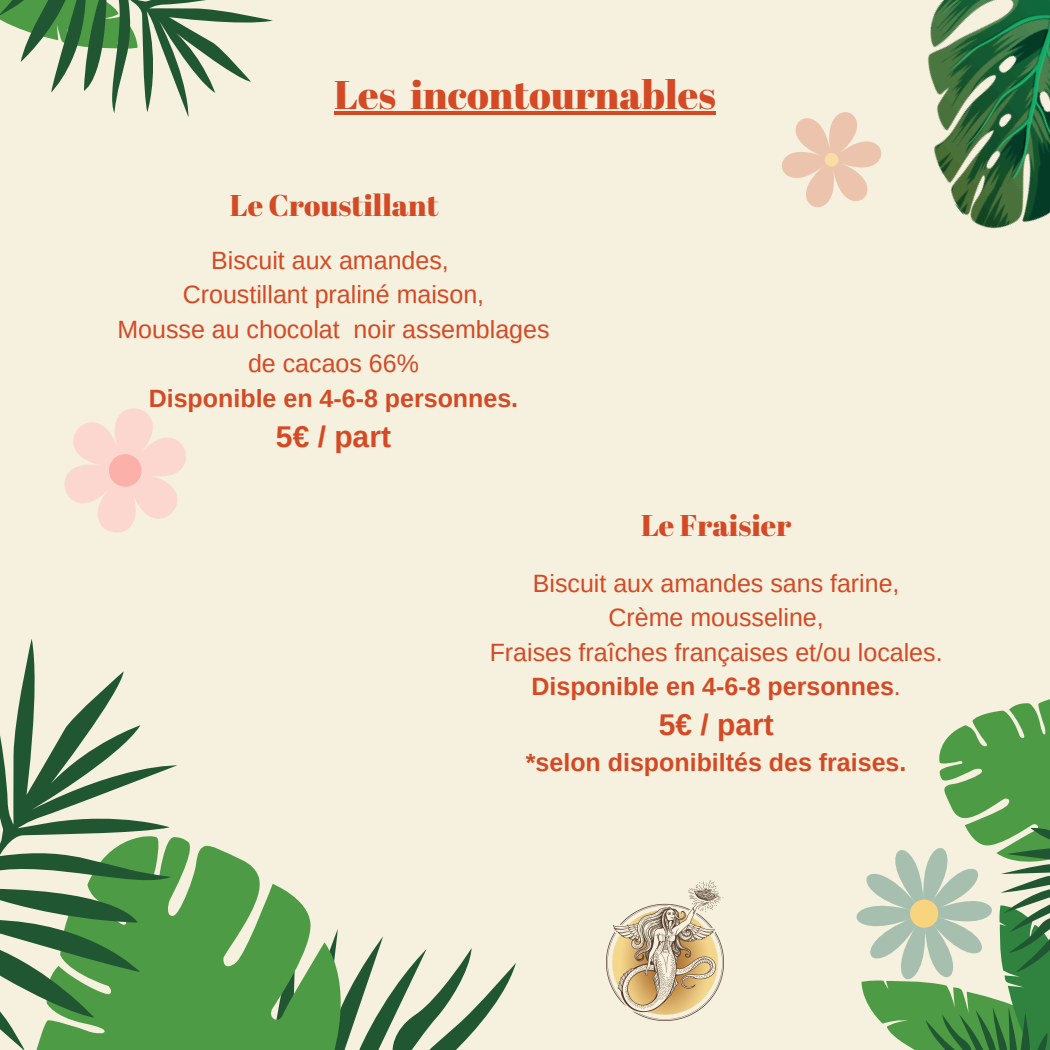
<style>
.page{position:relative;width:1050px;height:1050px;background:#f6f0de}
.page>*{position:absolute;margin:0;border:0;box-sizing:border-box;transform-origin:0 0}
.t1{font:40px "Abril Fatface";color:#d34a24}
.t2{font:30px "Abril Fatface";color:#d34a24}
.t3{font:700 30px "Arimo";color:#d34a24}
.t4{font:25px/34.5px "Arimo";color:#d34a24;text-align:center}
.t5{font:700 25px "Arimo";color:#d34a24}
.s1{font-weight:400}
</style>
<div class="page">
<img style="left:607px;top:881px;width:116px;height:139px">
<svg style="left:354px;top:936px;width:162px;height:114px"></svg>
<svg style="left:177px;top:837px;width:177px;height:213px;fill:#4d9b44"></svg>
<svg style="left:0;top:639px;width:177px;height:411px"></svg>
<img style="left:927px;top:0;width:123px;height:229px">
<svg style="left:0;top:0;width:273px;height:117px"></svg>
<svg style="left:64px;top:408px;width:122px;height:125px"></svg>
<svg style="left:861px;top:699px;width:189px;height:351px"></svg>
<svg style="left:781px;top:112px;width:101px;height:95px"></svg>
<hr style="left:334px;top:111px;width:62px;height:4px;background:#d34a24">
<hr style="left:396px;top:111px;width:15px;height:4px;background:#d34a24">
<hr style="left:411px;top:111px;width:305px;height:4px;background:#d34a24">
<p class="t1" style="left:334px;top:66px;width:383px">Les incontournables</p>
<p class="t2" style="left:230px;top:184px;width:210px">Le Croustillant</p>
<p class="t4" style="left:211px;top:243px;width:239px">Biscuit aux amandes,</p>
<p class="t4" style="left:183px;top:278px;width:303px">Croustillant praliné maison,</p>
<h1 class="t4" style="left:117px;top:312px;width:434px">Mousse au chocolat noir assemblages de cacaos 66%</h1>
<h2 class="t5" style="left:149px;top:384px;width:371px">Disponible en 4-6-8 personnes.</h2>
<p class="t3" style="left:276px;top:420px;width:117px">5€ / part</p>
<p class="t2" style="left:641px;top:504px;width:152px">Le Fraisier</p>
<p class="t4" style="left:533px;top:566px;width:368px">Biscuit aux amandes sans farine,</p>
<p class="t4" style="left:609px;top:600px;width:217px">Crème mousseline,</p>
<p class="t4" style="left:490px;top:635px;width:454px">Fraises fraîches françaises et/ou locales.</p>
<h2 class="t5" style="left:531px;top:673px;width:371px">Disponible en 4-6-8 personnes<span class="s1">.</span></h2>
<p class="t3" style="left:659px;top:708px;width:117px">5€ / part</p>
<p class="t5" style="left:526px;top:748px;width:382px">*selon disponibiltés des fraises.</p>
</div>
